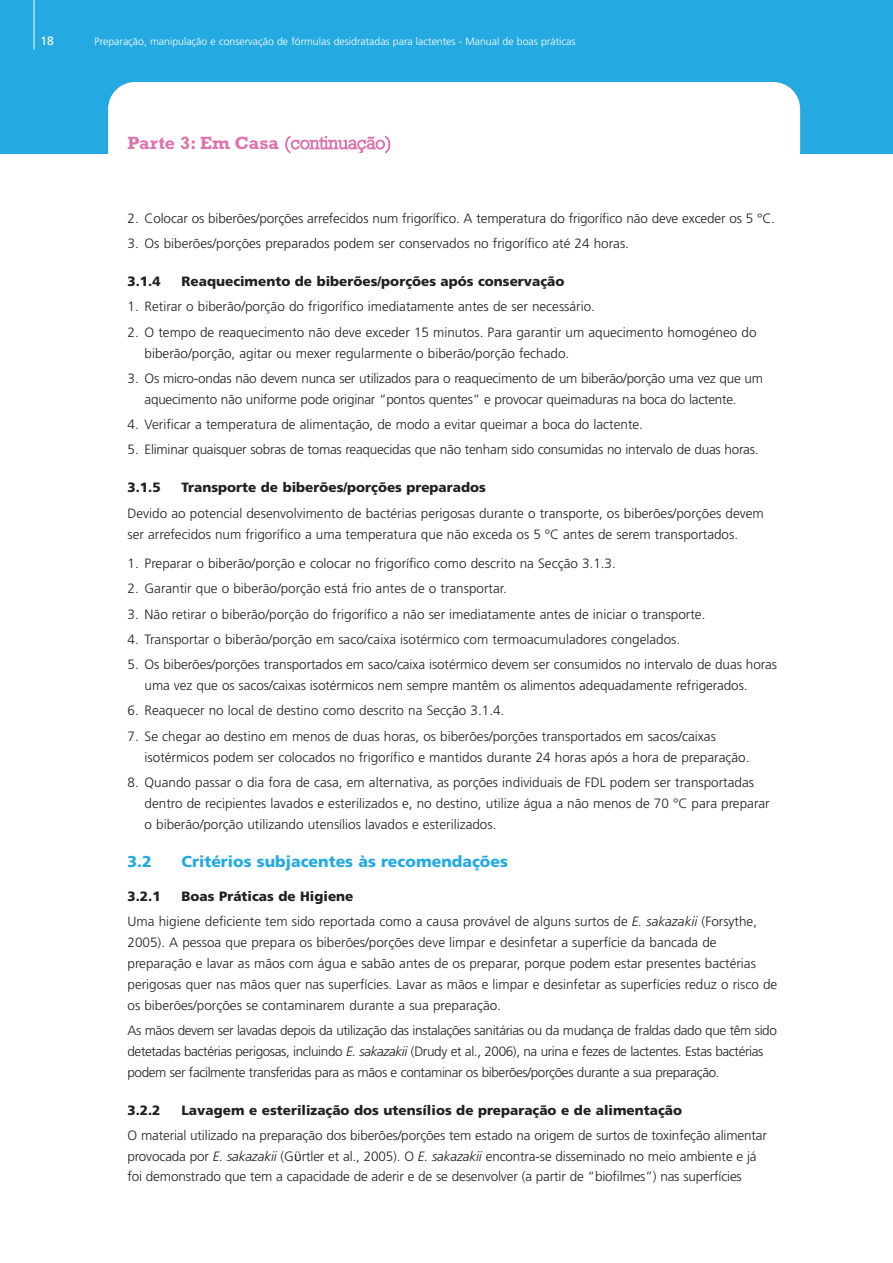
<style>
.page{position:relative;width:893px;height:1263px;background:#fff}
.page>*{position:absolute;margin:0;border:0;box-sizing:border-box;transform-origin:0 0}
.t1{font:700 18px "Rockwell";color:#dd74ae}
.t2{font:900 15.75px "Frutiger";color:#24aae1}
.t3{font:300 13.5px/21px "Frutiger";color:#231f20}
.t4{font:300 13.5px/21px "Frutiger";letter-spacing:-.03em;color:#231f20}
.t5{font:900 13.5px "Frutiger";color:#231f20}
.t6{font:12px "Frutiger";color:#fff}
.t7{font:300 10.5px "Frutiger";color:#fff}
.s1{font-weight:300}
.s2{font-weight:900}
.s3{font-style:italic}
.s4{font-family:"Lucida Grande";font-weight:400}
</style>
<div class="page">
<div style="left:0;top:0;width:893px;height:154px;background:#24aae1"></div>
<hr style="left:34px;top:0;width:1px;height:49px;background:#fff">
<div style="left:108px;top:82px;width:692px;height:107px;background:#fff;border-radius:27px"></div>
<p class="t6" style="left:41px;top:36px;width:15px">18</p>
<p class="t7" style="left:95px;top:37px;width:482px">Preparação, manipulação e conservação de fórmulas desidratadas para lactentes - Manual de boas práticas</p>
<h1 class="t1" style="left:128px;top:137px;width:265px">Parte 3: Em Casa <span class="s1">(continuação)</span></h1>
<p class="t3" style="left:128px;top:209px;width:649px">2. Colocar os biberões/porções arrefecidos num frigorífico. A temperatura do frigorífico não deve exceder os 5 °C.</p>
<p class="t3" style="left:128px;top:234px;width:503px">3. Os biberões/porções preparados podem ser conservados no frigorífico até 24 horas.</p>
<p class="t5" style="left:128px;top:276px;width:35px">3.1.4</p>
<p class="t5" style="left:182px;top:276px;width:384px">Reaquecimento de biberões/porções após conservação</p>
<p class="t3" style="left:128px;top:297px;width:469px">1. Retirar o biberão/porção do frigorífico imediatamente antes de ser necessário.</p>
<p class="t3" style="left:145px;top:322px;width:613px;text-indent:-17px">2. O tempo de reaquecimento não deve exceder 15 minutos. Para garantir um aquecimento homogéneo do biberão/porção, agitar ou mexer regularmente o biberão/porção fechado.</p>
<p class="t3" style="left:145px;top:369px;width:620px;text-indent:-17px">3. Os micro-ondas não devem nunca ser utilizados para o reaquecimento de um biberão/porção uma vez que um aquecimento não uniforme pode originar “pontos quentes” e provocar queimaduras na boca do lactente.</p>
<p class="t3" style="left:128px;top:415px;width:517px">4. Verificar a temperatura de alimentação, de modo a evitar queimar a boca do lactente.</p>
<p class="t3" style="left:128px;top:440px;width:632px">5. Eliminar quaisquer sobras de tomas reaquecidas que não tenham sido consumidas no intervalo de duas horas.</p>
<p class="t5" style="left:128px;top:482px;width:35px">3.1.5</p>
<p class="t5" style="left:182px;top:482px;width:306px">Transporte de biberões/porções preparados</p>
<p class="t3" style="left:128px;top:503px;width:638px">Devido ao potencial desenvolvimento de bactérias perigosas durante o transporte, os biberões/porções devem ser arrefecidos num frigorífico a uma temperatura que não exceda os 5 ºC antes de serem transportados.</p>
<p class="t3" style="left:128px;top:554px;width:490px">1. Preparar o biberão/porção e colocar no frigorífico como descrito na Secção 3.1.3.</p>
<p class="t3" style="left:128px;top:579px;width:381px">2. Garantir que o biberão/porção está frio antes de o transportar.</p>
<p class="t3" style="left:128px;top:604px;width:579px">3. Não retirar o biberão/porção do frigorífico a não ser imediatamente antes de iniciar o transporte.</p>
<p class="t3" style="left:128px;top:630px;width:554px">4. Transportar o biberão/porção em saco/caixa isotérmico com termoacumuladores congelados.</p>
<p class="t3" style="left:145px;top:655px;width:634px;text-indent:-17px">5. Os biberões/porções transportados em saco/caixa isotérmico devem ser consumidos no intervalo de duas horas uma vez que os sacos/caixas isotérmicos nem sempre mantêm os alimentos adequadamente refrigerados.</p>
<p class="t3" style="left:128px;top:701px;width:378px">6. Reaquecer no local de destino como descrito na Secção 3.1.4.</p>
<p class="t3" style="left:145px;top:726px;width:606px;text-indent:-17px">7. Se chegar ao destino em menos de duas horas, os biberões/porções transportados em sacos/caixas isotérmicos podem ser colocados no frigorífico e mantidos durante 24 horas após a hora de preparação.</p>
<p class="t3" style="left:145px;top:773px;width:627px;text-indent:-17px">8. Quando passar o dia fora de casa, em alternativa, as porções individuais de FDL podem ser transportadas dentro de recipientes lavados e esterilizados e, no destino, utilize água a não menos de 70 °C para preparar o biberão/porção utilizando utensílios lavados e esterilizados.</p>
<p class="t2" style="left:128px;top:855px;width:26px">3.2</p>
<p class="t2" style="left:182px;top:855px;width:328px">Critérios subjacentes às recomendações</p>
<p class="t5" style="left:128px;top:890px;width:35px">3.2.1</p>
<p class="t3" style="left:128px;top:884px;width:631px;line-height:25.2px;text-indent:54px"><span class="s2">Boas Práticas de Higiene<br></span>Uma higiene deficiente tem sido reportada como a causa provável de alguns surtos de <span class="s3">E. sakazakii</span> (Forsythe,</p>
<p class="t3" style="left:128px;top:933px;width:651px">2005). A pessoa que prepara os biberões/porções deve limpar e desinfetar a superfície da bancada de preparação e lavar as mãos com água e sabão antes de os preparar, porque podem estar presentes bactérias perigosas quer nas mãos quer nas superfícies. Lavar as mãos e limpar e desinfetar as superfícies reduz o risco de os biberões/porções se contaminarem durante a sua preparação.</p>
<p class="t4" style="left:127px;top:1021px;width:651px">As mãos devem ser lavadas depois da utilização das instalações sanitárias ou da mudança de fraldas dado que têm sido detetadas bactérias perigosas, incluindo <span class="s3">E. sakazakii</span> (Drudy et al., 2006), na urina e fezes de lactentes. Estas bactérias podem ser facilmente transferidas para as mãos e contaminar os biberões/porções durante a sua preparação.</p>
<p class="t5" style="left:127px;top:1105px;width:35px">3.2.2</p>
<p class="t5" style="left:181px;top:1105px;width:502px">Lavagem e esterilização dos utensílios de preparação e de alimentação</p>
<p class="t3" style="left:127px;top:1126px;width:641px;line-height:20.5px">O material utilizado na preparação dos biberões/porções tem estado na origem de surtos de toxinfeção alimentar provocada por <span class="s3">E. sakazakii</span> (G<span class="s4">ϋ</span>rtler et al., 2005). O <span class="s3">E. sakazakii</span> encontra-se disseminado no meio ambiente e já foi demonstrado que tem a capacidade de aderir e de se desenvolver (a partir de “biofilmes”) nas superfícies</p>
</div>
